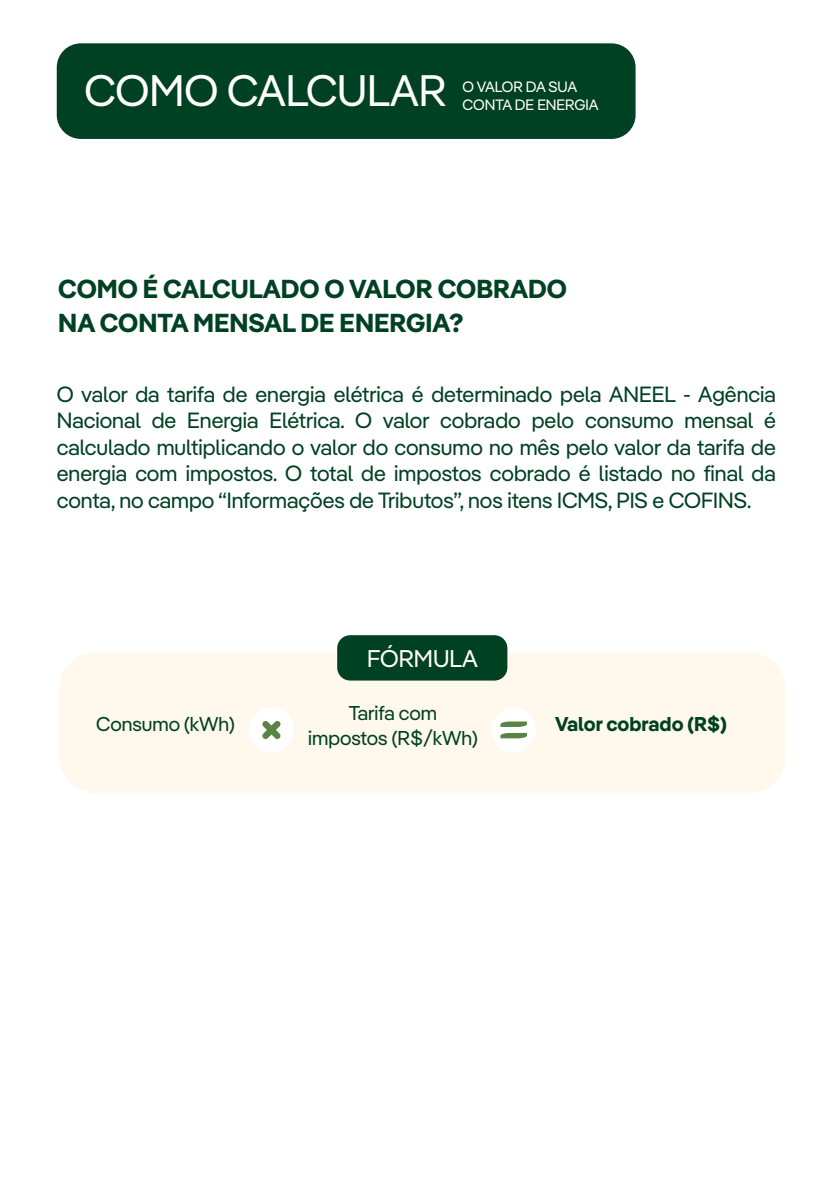
<style>
.page{position:relative;width:840px;height:1191px;background:#fff}
.page>*{position:absolute;margin:0;border:0;box-sizing:border-box;transform-origin:0 0}
.t1{font:44px "Iber Pangea";color:#fff}
.t2{font:700 26px/34px "Iber Pangea";color:#004023}
.t3{font:24.2px "Iber Pangea";color:#fff}
.t4{font:22px/26.4px "Iber Pangea";color:#004023;text-align:justify}
.t5{font:20px/24px "Iber Pangea";color:#004023;text-align:center}
.t6{font:700 20px "Iber Pangea";color:#004023}
.t7{font:15px "Iber Pangea";color:#fff}
.t8{font:15px "Iber Pangea";letter-spacing:-.03em;color:#fff}
</style>
<div class="page">
<div style="left:59px;top:652px;width:726px;height:141px;background:#fff8ed;border-radius:37px"></div>
<div style="left:337px;top:635px;width:170px;height:45px;background:#004023;border-radius:13px"></div>
<div style="left:491px;top:707px;width:44px;height:45px;background:#fff;border-radius:50%"></div>
<svg style="left:500px;top:721px;width:26px;height:17px"></svg>
<div style="left:249px;top:707px;width:45px;height:45px;background:#fff;border-radius:50%"></div>
<svg style="left:262px;top:721px;width:18px;height:18px"></svg>
<div style="left:57px;top:43px;width:578px;height:96px;background:#004023;border-radius:24px"></div>
<h1 class="t1" style="left:84px;top:66px;width:363px">COMO CALCULAR</h1>
<p class="t8" style="left:462px;top:78px;width:116px">O VALOR DA SUA</p>
<p class="t7" style="left:462px;top:96px;width:137px">CONTA DE ENERGIA</p>
<p class="t2" style="left:58px;top:272px;width:510px">COMO É CALCULADO O VALOR COBRADO<br>NA CONTA MENSAL DE ENERGIA?</p>
<p class="t4" style="left:57px;top:381px;width:720px">O valor da tarifa de energia elétrica é determinado pela ANEEL - Agência Nacional de Energia Elétrica. O valor cobrado pelo consumo mensal é calculado multiplicando o valor do consumo no mês pelo valor da tarifa de energia com impostos. O total de impostos cobrado é listado no final da conta, no campo “Informações de Tributos”, nos itens ICMS, PIS e COFINS.</p>
<p class="t3" style="left:367px;top:645px;width:112px">FÓRMULA</p>
<p class="t5" style="left:96px;top:712px;width:140px">Consumo (kWh)</p>
<p class="t5" style="left:308px;top:701px;width:171px">Tarifa com impostos (R$/kWh)</p>
<p class="t6" style="left:555px;top:713px;width:173px">Valor cobrado (R$)</p>
</div>
